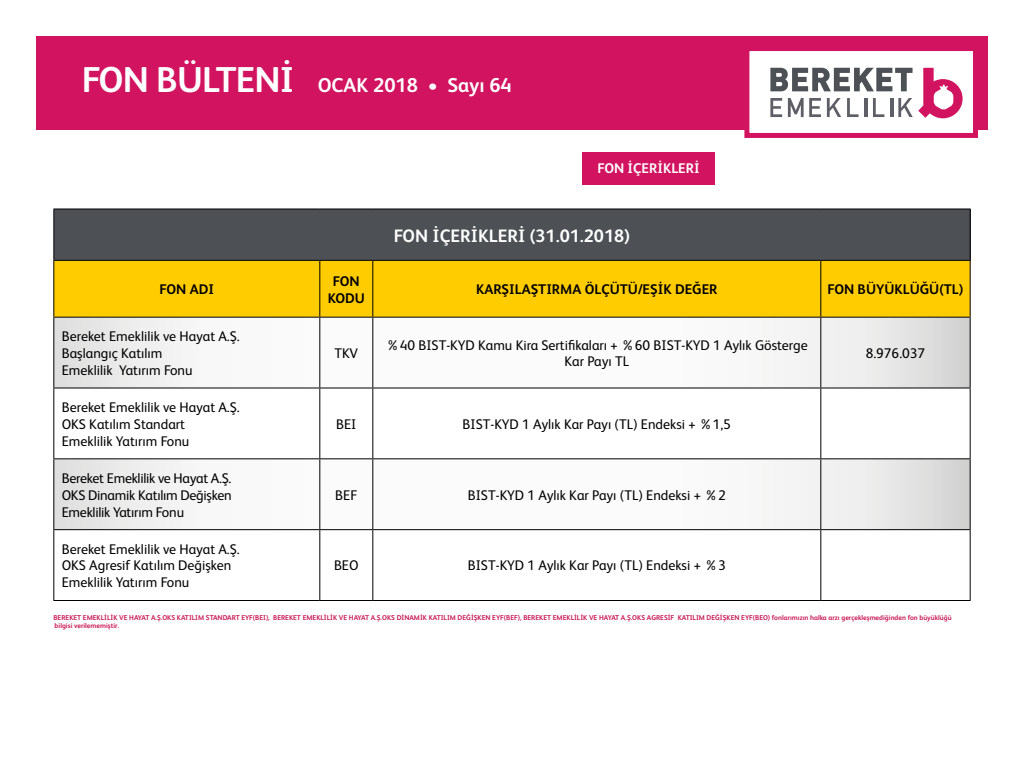
<style>
.page{position:relative;width:1024px;height:768px;background:#fff}
.page>*{position:absolute;margin:0;border:0;box-sizing:border-box;transform-origin:0 0}
.t1{font:700 20px "FS Albert";color:#fff}
.t2{font:700 18px "FS Albert";color:#fff}
.t3{font:14px/16.8px "FS Albert";color:#000}
.t4{font:700 14px/16.8px "FS Albert";color:#000;text-align:center}
.t5{font:700 14px "FS Albert";color:#fff}
.t6{font:700 7px/8.4px "FS Albert";color:#c71553}
.s1{font-size:36px}
</style>
<div class="page">
<div style="left:36px;top:36px;width:952px;height:94px;background:#d2135f"></div>
<div style="left:582px;top:152px;width:133px;height:33px;background:#d2135f"></div>
<div style="left:54px;top:209px;width:916px;height:51px;background:#4d5055"></div>
<div style="left:54px;top:261px;width:916px;height:56px;background:#fc0"></div>
<svg style="left:54px;top:318px;width:916px;height:211px"></svg>
<hr style="left:53px;top:209px;width:267px;height:1px;background:#000">
<hr style="left:53px;top:210px;width:1px;height:50px;background:#000">
<hr style="left:320px;top:209px;width:53px;height:1px;background:#000">
<hr style="left:373px;top:209px;width:448px;height:1px;background:#000">
<hr style="left:821px;top:209px;width:150px;height:1px;background:#000">
<hr style="left:970px;top:210px;width:1px;height:50px;background:#000">
<hr style="left:53px;top:260px;width:267px;height:1px;background:#000">
<hr style="left:53px;top:261px;width:1px;height:56px;background:#000">
<hr style="left:320px;top:260px;width:53px;height:1px;background:#000">
<hr style="left:319px;top:261px;width:1px;height:56px;background:#000">
<hr style="left:373px;top:260px;width:448px;height:1px;background:#000">
<hr style="left:372px;top:261px;width:1px;height:56px;background:#000">
<hr style="left:821px;top:260px;width:150px;height:1px;background:#000">
<hr style="left:820px;top:261px;width:1px;height:56px;background:#000">
<hr style="left:970px;top:261px;width:1px;height:56px;background:#000">
<hr style="left:53px;top:317px;width:267px;height:1px;background:#000">
<hr style="left:53px;top:318px;width:1px;height:70px;background:#000">
<hr style="left:320px;top:317px;width:53px;height:1px;background:#000">
<hr style="left:319px;top:318px;width:1px;height:70px;background:#000">
<hr style="left:373px;top:317px;width:448px;height:1px;background:#000">
<hr style="left:372px;top:318px;width:1px;height:70px;background:#000">
<hr style="left:821px;top:317px;width:150px;height:1px;background:#000">
<hr style="left:820px;top:318px;width:1px;height:70px;background:#000">
<hr style="left:970px;top:318px;width:1px;height:70px;background:#000">
<hr style="left:53px;top:388px;width:267px;height:1px;background:#000">
<hr style="left:53px;top:389px;width:1px;height:69px;background:#000">
<hr style="left:320px;top:388px;width:53px;height:1px;background:#000">
<hr style="left:319px;top:389px;width:1px;height:69px;background:#000">
<hr style="left:373px;top:388px;width:448px;height:1px;background:#000">
<hr style="left:372px;top:389px;width:1px;height:69px;background:#000">
<hr style="left:821px;top:388px;width:150px;height:1px;background:#000">
<hr style="left:820px;top:389px;width:1px;height:69px;background:#000">
<hr style="left:970px;top:389px;width:1px;height:69px;background:#000">
<hr style="left:53px;top:458px;width:267px;height:1px;background:#000">
<hr style="left:53px;top:459px;width:1px;height:70px;background:#000">
<hr style="left:320px;top:458px;width:53px;height:1px;background:#000">
<hr style="left:319px;top:459px;width:1px;height:70px;background:#000">
<hr style="left:373px;top:458px;width:448px;height:1px;background:#000">
<hr style="left:372px;top:459px;width:1px;height:70px;background:#000">
<hr style="left:821px;top:458px;width:150px;height:1px;background:#000">
<hr style="left:820px;top:459px;width:1px;height:70px;background:#000">
<hr style="left:970px;top:459px;width:1px;height:70px;background:#000">
<hr style="left:53px;top:529px;width:267px;height:1px;background:#000">
<hr style="left:53px;top:530px;width:1px;height:70px;background:#000">
<hr style="left:320px;top:529px;width:53px;height:1px;background:#000">
<hr style="left:319px;top:530px;width:1px;height:70px;background:#000">
<hr style="left:373px;top:529px;width:448px;height:1px;background:#000">
<hr style="left:372px;top:530px;width:1px;height:70px;background:#000">
<hr style="left:821px;top:529px;width:150px;height:1px;background:#000">
<hr style="left:820px;top:530px;width:1px;height:70px;background:#000">
<hr style="left:970px;top:530px;width:1px;height:70px;background:#000">
<hr style="left:53px;top:600px;width:267px;height:1px;background:#000">
<hr style="left:320px;top:600px;width:53px;height:1px;background:#000">
<hr style="left:373px;top:600px;width:448px;height:1px;background:#000">
<hr style="left:821px;top:600px;width:150px;height:1px;background:#000">
<svg style="left:744px;top:51px;width:234px;height:87px;background:#dec1ce"></svg>
<h1 class="t1" style="left:82px;top:72px;width:432px"><span class="s1">FON BÜLTENİ</span> OCAK 2018 • Sayı 64</h1>
<p class="t5" style="left:598px;top:159px;width:104px">FON İÇERİKLERİ</p>
<p class="t2" style="left:394px;top:223px;width:238px">FON İÇERİKLERİ (31.01.2018)</p>
<p class="t4" style="left:160px;top:280px;width:56px">FON ADI</p>
<p class="t4" style="left:328px;top:272px;width:39px">FON<br>KODU</p>
<p class="t4" style="left:476px;top:280px;width:243px">KARŞILAŞTIRMA ÖLÇÜTÜ/EŞİK DEĞER</p>
<p class="t4" style="left:828px;top:280px;width:137px">FON BÜYÜKLÜĞÜ(TL)</p>
<p class="t3" style="left:62px;top:327px;width:180px">Bereket Emeklilik ve Hayat A.Ş.<br>Başlangıç Katılım<br>Emeklilik Yatırım Fonu</p>
<p class="t3" style="left:334px;top:344px;width:25px">TKV</p>
<p class="t3" style="left:386px;top:336px;width:423px;text-align:center">%40 BIST-KYD Kamu Kira Sertifikaları + %60 BIST-KYD 1 Aylık Gösterge<br>Kar Payı TL</p>
<p class="t3" style="left:866px;top:344px;width:61px">8.976.037</p>
<p class="t3" style="left:62px;top:398px;width:180px">Bereket Emeklilik ve Hayat A.Ş.<br>OKS Katılım Standart<br>Emeklilik Yatırım Fonu</p>
<p class="t3" style="left:62px;top:469px;width:171px;text-align:justify">Bereket Emeklilik ve Hayat A.Ş.<br>OKS Dinamik Katılım Değişken Emeklilik Yatırım Fonu</p>
<p class="t3" style="left:62px;top:540px;width:180px">Bereket Emeklilik ve Hayat A.Ş.<br>OKS Agresif Katılım Değişken<br>Emeklilik Yatırım Fonu</p>
<p class="t3" style="left:336px;top:415px;width:22px">BEI</p>
<p class="t3" style="left:463px;top:415px;width:270px">BIST-KYD 1 Aylık Kar Payı (TL) Endeksi + %1,5</p>
<p class="t3" style="left:335px;top:486px;width:24px">BEF</p>
<p class="t3" style="left:468px;top:486px;width:259px">BIST-KYD 1 Aylık Kar Payı (TL) Endeksi + %2</p>
<p class="t3" style="left:334px;top:557px;width:26px">BEO</p>
<p class="t3" style="left:468px;top:557px;width:259px">BIST-KYD 1 Aylık Kar Payı (TL) Endeksi + %3</p>
<p class="t6" style="left:53px;top:613px;width:900px">BEREKET EMEKLİLİK VE HAYAT A.Ş.OKS KATILIM STANDART EYF(BEI), BEREKET EMEKLİLİK VE HAYAT A.Ş.OKS DİNAMİK KATILIM DEĞİŞKEN EYF(BEF), BEREKET EMEKLİLİK VE HAYAT A.Ş.OKS AGRESİF KATILIM DEĞİŞKEN EYF(BEO) fonlarımızın halka arzı gerçekleşmediğinden fon büyüklüğü bilgisi verilememiştir.</p>
</div>
